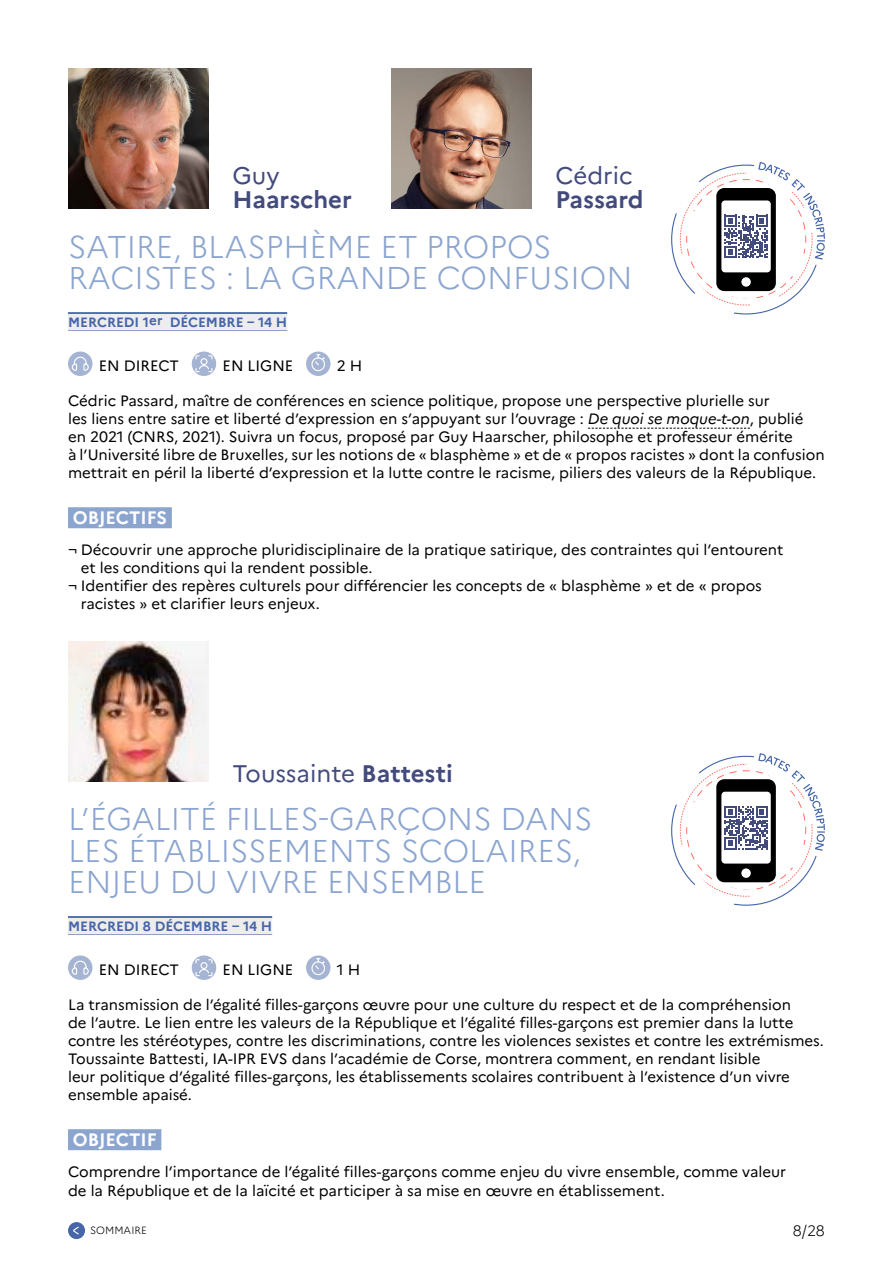
<style>
.page{position:relative;width:893px;height:1263px;background:#fff}
.page>*{position:absolute;margin:0;border:0;box-sizing:border-box;transform-origin:0 0}
.t1{font:300 31.5px/31.5px "Marianne";color:#8ba5cf}
.t2{font:24px "Marianne";color:#434b7d}
.t3{font:700 24px "Marianne";color:#434b7d}
.t4{font:700 18px "Marianne";color:#fff}
.t5{font:15px/18px "Marianne";color:#000}
.t6{font:300 15px "Marianne";color:#000}
.t7{font:700 13.5px "Marianne";color:#4666a9}
.t8{font:300 10.5px "Marianne";color:#000}
.s1{font-style:italic}
.s2{font-weight:700}
</style>
<div class="page">
<div style="left:68px;top:1222px;width:17px;height:17px;background:#4666a9;border-radius:50%"></div>
<svg style="left:73px;top:1226px;width:6px;height:9px"></svg>
<hr style="left:68px;top:312px;width:219px;height:2px;background:#4666a9">
<hr style="left:68px;top:330px;width:219px;height:1px;background:#4666a9">
<div style="left:68px;top:314px;width:81px;height:16px;background:#ededed"></div>
<div style="left:149px;top:314px;width:138px;height:16px;background:#ededed"></div>
<svg style="left:588px;top:428px;width:162px;height:1px"></svg>
<div style="left:68px;top:507px;width:104px;height:21px;background:#8ba5cf"></div>
<hr style="left:68px;top:916px;width:204px;height:2px;background:#4666a9">
<hr style="left:68px;top:934px;width:204px;height:1px;background:#4666a9">
<div style="left:68px;top:918px;width:204px;height:16px;background:#ededed"></div>
<div style="left:68px;top:1129px;width:93px;height:21px;background:#8ba5cf"></div>
<img style="left:68px;top:68px;width:140px;height:140px">
<svg style="left:671px;top:162px;width:154px;height:153px"></svg>
<div style="left:68px;top:351px;width:24px;height:25px;background:#a5b4d3;border-radius:50%"></div>
<svg style="left:71px;top:356px;width:18px;height:15px"></svg>
<div style="left:192px;top:351px;width:24px;height:25px;background:#a5b4d3;border-radius:50%"></div>
<svg style="left:195px;top:355px;width:18px;height:18px"></svg>
<div style="left:306px;top:351px;width:24px;height:25px;background:#a5b4d3;border-radius:50%"></div>
<svg style="left:311px;top:354px;width:14px;height:18px"></svg>
<img style="left:68px;top:641px;width:140px;height:141px">
<svg style="left:671px;top:753px;width:154px;height:153px"></svg>
<div style="left:68px;top:955px;width:24px;height:25px;background:#a5b4d3;border-radius:50%"></div>
<svg style="left:71px;top:960px;width:18px;height:15px"></svg>
<div style="left:192px;top:955px;width:24px;height:25px;background:#a5b4d3;border-radius:50%"></div>
<svg style="left:195px;top:959px;width:18px;height:18px"></svg>
<div style="left:306px;top:955px;width:24px;height:25px;background:#a5b4d3;border-radius:50%"></div>
<svg style="left:311px;top:957px;width:15px;height:19px"></svg>
<img style="left:391px;top:68px;width:140px;height:140px">
<h2 class="t2" style="left:555px;top:161px;width:78px">Cédric</h2>
<h2 class="t3" style="left:555px;top:185px;width:90px">Passard</h2>
<h2 class="t2" style="left:232px;top:161px;width:49px">Guy</h2>
<h2 class="t3" style="left:232px;top:185px;width:121px">Haarscher</h2>
<h1 class="t1" style="left:68px;top:231px;width:566px">SATIRE, BLASPHÈME ET PROPOS<br>RACISTES : LA GRANDE CONFUSION</h1>
<p class="t7" style="left:68px;top:314px;width:221px">MERCREDI 1ER DÉCEMBRE – 14 H</p>
<p class="t5" style="left:99px;top:356px;width:82px">EN DIRECT</p>
<p class="t5" style="left:223px;top:356px;width:72px">EN LIGNE</p>
<p class="t5" style="left:337px;top:356px;width:27px">2 H</p>
<p class="t5" style="left:68px;top:391px;width:758px">Cédric Passard, maître de conférences en science politique, propose une perspective plurielle sur<br>les liens entre satire et liberté d’expression en s’appuyant sur l’ouvrage : <span class="s1">De quoi se moque-t-on</span>, publié en 2021 (CNRS, 2021). Suivra un focus, proposé par Guy Haarscher, philosophe et professeur émérite<br>à l’Université libre de Bruxelles, sur les notions de « blasphème » et de « propos racistes » dont la confusion mettrait en péril la liberté d’expression et la lutte contre le racisme, piliers des valeurs de la République.</p>
<p class="t4" style="left:73px;top:507px;width:96px">OBJECTIFS</p>
<p class="t5" style="left:68px;top:541px;width:717px">¬ Découvrir une approche pluridisciplinaire de la pratique satirique, des contraintes qui l’entourent</p>
<p class="t5" style="left:81px;top:559px;width:293px">et les conditions qui la rendent possible.</p>
<p class="t5" style="left:68px;top:577px;width:695px">¬ Identifier des repères culturels pour différencier les concepts de « blasphème » et de « propos</p>
<p class="t5" style="left:81px;top:595px;width:240px">racistes » et clarifier leurs enjeux.</p>
<p class="t7" style="left:149px;top:312px;width:15px">er</p>
<h2 class="t2" style="left:232px;top:759px;width:222px">Toussainte <span class="s2">Battesti</span></h2>
<h1 class="t1" style="left:68px;top:803px;width:526px">L’ÉGALITÉ FILLES-GARÇONS DANS<br>LES ÉTABLISSEMENTS SCOLAIRES,<br>ENJEU DU VIVRE ENSEMBLE</h1>
<p class="t7" style="left:68px;top:918px;width:206px">MERCREDI 8 DÉCEMBRE – 14 H</p>
<p class="t5" style="left:99px;top:960px;width:82px">EN DIRECT</p>
<p class="t5" style="left:223px;top:960px;width:72px">EN LIGNE</p>
<p class="t5" style="left:337px;top:960px;width:25px">1 H</p>
<p class="t5" style="left:68px;top:995px;width:757px">La transmission de l’égalité filles-garçons œuvre pour une culture du respect et de la compréhension<br>de l’autre. Le lien entre les valeurs de la République et l’égalité filles-garçons est premier dans la lutte contre les stéréotypes, contre les discriminations, contre les violences sexistes et contre les extrémismes.<br>Toussainte Battesti, IA-IPR EVS dans l’académie de Corse, montrera comment, en rendant lisible<br>leur politique d’égalité filles-garçons, les établissements scolaires contribuent à l’existence d’un vivre ensemble apaisé.</p>
<p class="t4" style="left:73px;top:1129px;width:85px">OBJECTIF</p>
<p class="t5" style="left:68px;top:1162px;width:720px;line-height:19px">Comprendre l’importance de l’égalité filles-garçons comme enjeu du vivre ensemble, comme valeur de la République et de la laïcité et participer à sa mise en œuvre en établissement.</p>
<p class="t8" style="left:90px;top:1224px;width:58px">SOMMAIRE</p>
<p class="t6" style="left:793px;top:1221px;width:34px">8/28</p>
</div>
